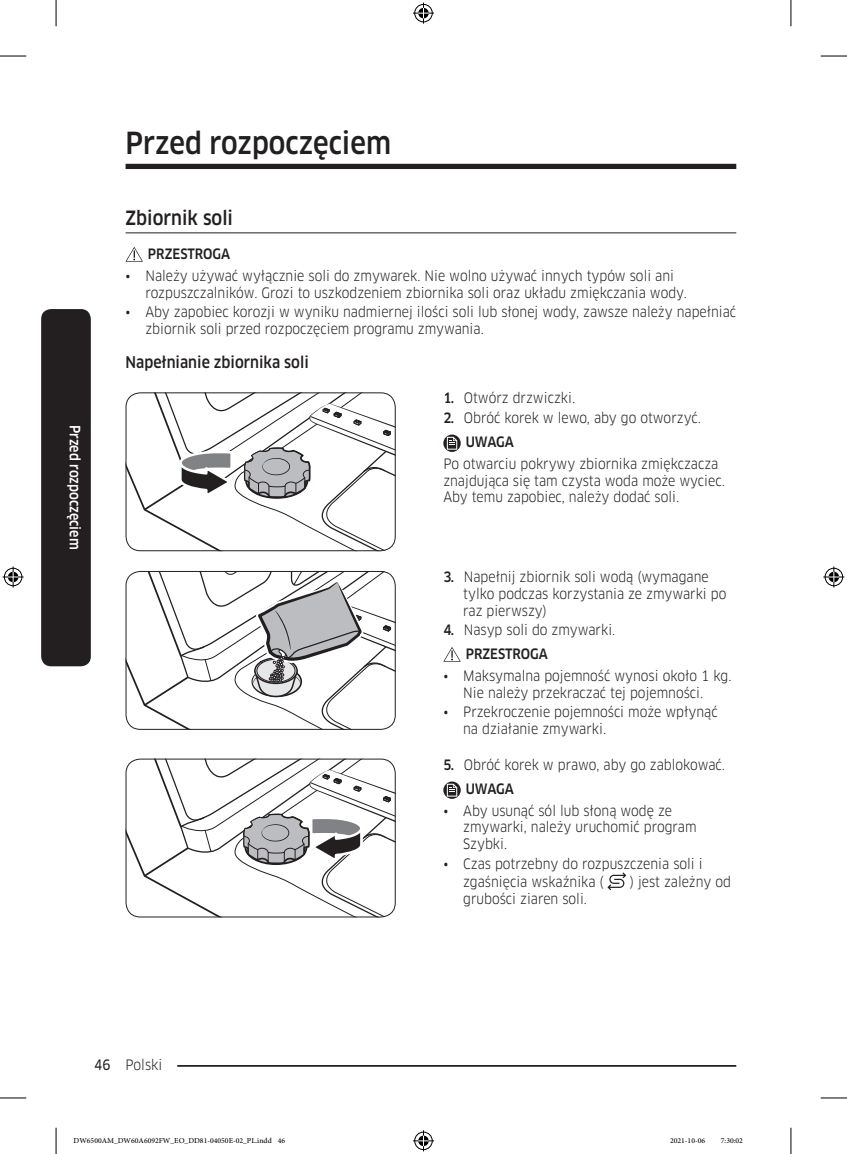
<style>
.page{position:relative;width:847px;height:1154px;background:#fff}
.page>*{position:absolute;margin:0;border:0;box-sizing:border-box;transform-origin:0 0}
.t1{font:500 29.75px "Samsung Clan Pro";color:#231f20;scale:.9 1}
.t2{font:500 19.25px "Samsung Clan Pro";color:#231f20;scale:.9 1}
.t3{font:500 15.75px "Samsung Clan Pro";color:#231f20;scale:.9 1}
.t4{font:14px/16.8px "Samsung Clan Pro";color:#231f20;scale:.9 1}
.t5{font:500 14px "Samsung Clan Pro";color:#fff;scale:.9 1}
.t6{font:500 14px "Samsung Clan Pro";color:#231f20;scale:.9 1}
.t7{font:10.5px "Adobe Arabic";color:#000}
.s1{font-weight:500}
.s2{font-family:"Samsung Clan Pro News"}
</style>
<div class="page">
<hr style="left:125px;top:1065px;width:611px;height:2px;background:#231f20">
<div style="left:111px;top:1055px;width:66px;height:17px;background:#fff"></div>
<div style="left:41px;top:309px;width:50px;height:357px;background:#231f20;border-radius:10px"></div>
<div style="left:125px;top:164px;width:611px;height:5px;background:#231f20"></div>
<hr style="left:125px;top:232px;width:611px;height:1px;background:#231f20">
<svg style="left:125px;top:247px;width:18px;height:15px"></svg>
<svg style="left:127px;top:392px;width:268px;height:159px"></svg>
<div style="left:125px;top:392px;width:270px;height:159px;border:1px solid #231f20;border-radius:14px"></div>
<svg style="left:443px;top:434px;width:17px;height:18px"></svg>
<svg style="left:446px;top:437px;width:11px;height:13px"></svg>
<svg style="left:127px;top:571px;width:268px;height:159px"></svg>
<div style="left:125px;top:571px;width:270px;height:159px;border:1px solid #231f20;border-radius:14px"></div>
<svg style="left:443px;top:647px;width:17px;height:15px"></svg>
<svg style="left:127px;top:759px;width:268px;height:158px"></svg>
<div style="left:125px;top:758px;width:270px;height:159px;border:1px solid #231f20;border-radius:14px"></div>
<svg style="left:443px;top:781px;width:17px;height:18px"></svg>
<svg style="left:446px;top:784px;width:11px;height:12px"></svg>
<svg style="left:607px;top:872px;width:19px;height:18px"></svg>
<svg style="left:0;top:56px;width:26px;height:1px"></svg>
<svg style="left:820px;top:56px;width:26px;height:1px"></svg>
<svg style="left:0;top:1097px;width:26px;height:1px"></svg>
<svg style="left:820px;top:1097px;width:26px;height:1px"></svg>
<svg style="left:56px;top:0;width:1px;height:26px"></svg>
<svg style="left:56px;top:1128px;width:1px;height:26px"></svg>
<svg style="left:790px;top:0;width:1px;height:26px"></svg>
<svg style="left:790px;top:1128px;width:1px;height:26px"></svg>
<svg style="left:413px;top:3px;width:21px;height:21px"></svg>
<svg style="left:413px;top:1130px;width:21px;height:21px"></svg>
<svg style="left:3px;top:566px;width:21px;height:21px"></svg>
<svg style="left:823px;top:566px;width:21px;height:21px"></svg>
<p class="t5" style="left:83px;top:425px;width:140px;rotate:90deg">Przed rozpoczęciem</p>
<h1 class="t1" style="left:125px;top:125px;width:296px">Przed rozpoczęciem</h1>
<h2 class="t2" style="left:125px;top:207px;width:121px">Zbiornik soli</h2>
<p class="t6" style="left:148px;top:246px;width:93px">PRZESTROGA</p>
<p class="t4" style="left:145px;top:267px;width:602px;text-indent:-20px">• Należy używać wyłącznie soli do zmywarek. Nie wolno używać innych typów soli ani rozpuszczalników. Grozi to uszkodzeniem zbiornika soli oraz układu zmiękczania wody.</p>
<p class="t4" style="left:145px;top:303px;width:657px;text-indent:-20px">• Aby zapobiec korozji w wyniku nadmiernej ilości soli lub słonej wody, zawsze należy napełniać zbiornik soli przed rozpoczęciem programu zmywania.</p>
<p class="t3" style="left:125px;top:353px;width:205px">Napełnianie zbiornika soli</p>
<p class="t4" style="left:443px;top:390px;width:148px"><span class="s1">1.</span> Otwórz drzwiczki.</p>
<p class="t4" style="left:465px;top:405px;width:262px;line-height:24.3px;text-indent:-22px"><span class="s1">2.</span> Obróć korek w lewo, aby go otworzyć.<br><span class="s1">UWAGA</span></p>
<p class="t4" style="left:443px;top:455px;width:314px">Po otwarciu pokrywy zbiornika zmiękczacza znajdująca się tam czysta woda może wyciec.<br>Aby temu zapobiec, należy dodać soli.</p>
<p class="t4" style="left:463px;top:568px;width:294px;text-indent:-20px"><span class="s1">3.</span> Napełnij zbiornik soli wodą (wymagane tylko podczas korzystania ze zmywarki po raz pierwszy)</p>
<p class="t4" style="left:465px;top:618px;width:168px;line-height:24.3px;text-indent:-22px"><span class="s1">4.</span> Nasyp soli do zmywarki.<br><span class="s1">PRZESTROGA</span></p>
<p class="t4" style="left:463px;top:667px;width:299px;text-indent:-20px">• Maksymalna pojemność wynosi około 1 kg.<br>Nie należy przekraczać tej pojemności.</p>
<p class="t4" style="left:463px;top:703px;width:284px;text-indent:-20px">• Przekroczenie pojemności może wpłynąć na działanie zmywarki.</p>
<p class="t4" style="left:465px;top:752px;width:289px;line-height:24.3px;text-indent:-22px"><span class="s1">5.</span> Obróć korek w prawo, aby go zablokować.<br><span class="s1">UWAGA</span></p>
<p class="t4" style="left:463px;top:802px;width:261px;text-indent:-20px">• Aby usunąć sól lub słoną wodę ze zmywarki, należy uruchomić program<br>Szybki.</p>
<p class="t4" style="left:463px;top:854px;width:267px;line-height:18.9px;text-indent:-20px">• Czas potrzebny do rozpuszczenia soli i zgaśnięcia wskaźnika (</p>
<p class="t4" style="left:629px;top:874px;width:114px">) jest zależny od</p>
<p class="t4" style="left:463px;top:891px;width:139px">grubości ziaren soli.</p>
<p class="t4" style="left:94px;top:1056px;width:77px"><span class="s2">46</span> Polski</p>
<p class="t7" style="left:74px;top:1133px;width:213px">DW6500AM_DW60A6092FW_EO_DD81-04050E-02_PL.indd 46</p>
<p class="t7" style="left:669px;top:1133px;width:37px">2021-10-06</p>
<p class="t7" style="left:720px;top:1133px;width:24px">7:30:02</p>
</div>
